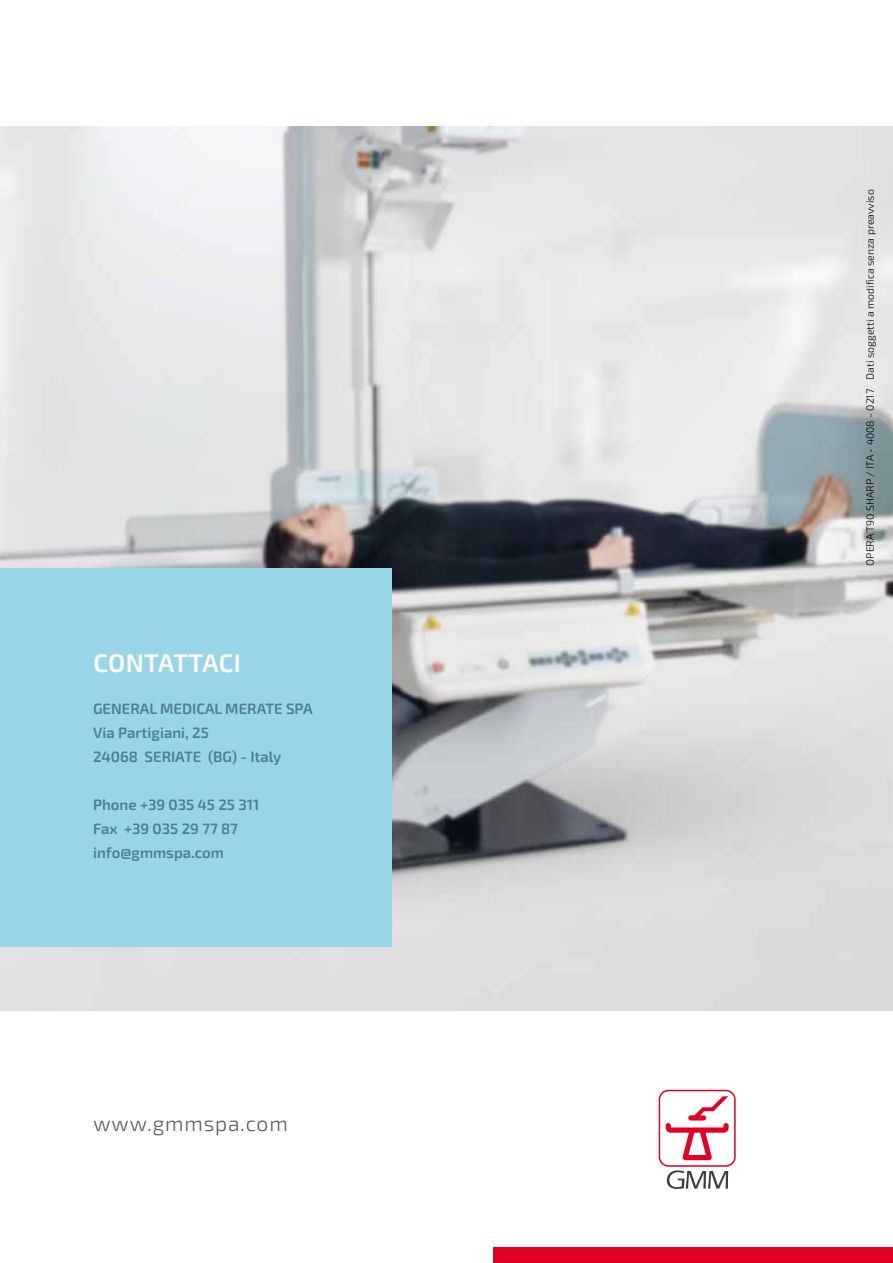
<style>
.page{position:relative;width:893px;height:1263px;background:#fff}
.page>*{position:absolute;margin:0;border:0;box-sizing:border-box;transform-origin:0 0}
.t1{font:600 25.5px "Exo 2";letter-spacing:.005em;color:#fff}
.t2{font:300 21px "Exo 2";letter-spacing:.04em;color:#58585a}
.t3{font:600 15px/24px "Exo 2";color:#4e7f94}
.t4{font:300 10.5px "Exo 2";color:#000}
</style>
<div class="page">
<img style="left:0;top:126px;width:893px;height:829px">
<div style="left:0;top:568px;width:392px;height:379px;background:#98d5e6"></div>
<div style="left:493px;top:1247px;width:400px;height:16px;background:#e20024"></div>
<svg style="left:659px;top:1090px;width:77px;height:99px"></svg>
<h1 class="t1" style="left:94px;top:648px;width:149px">CONTATTACI</h1>
<p class="t3" style="left:93px;top:697px;width:221px">GENERAL MEDICAL MERATE SPA<br>Via Partigiani, 25<br>24068 SERIATE (BG) - Italy</p>
<p class="t3" style="left:93px;top:793px;width:168px">Phone +39 035 45 25 311<br>Fax +39 035 29 77 87 info@gmmspa.com</p>
<h2 class="t2" style="left:94px;top:1111px;width:196px">www.gmmspa.com</h2>
<p class="t4" style="left:864px;top:565px;width:378px;rotate:-90deg">OPERA T90 SHARP / ITA - 4008 - 0217 Dati soggetti a modifica senza preavviso</p>
</div>
